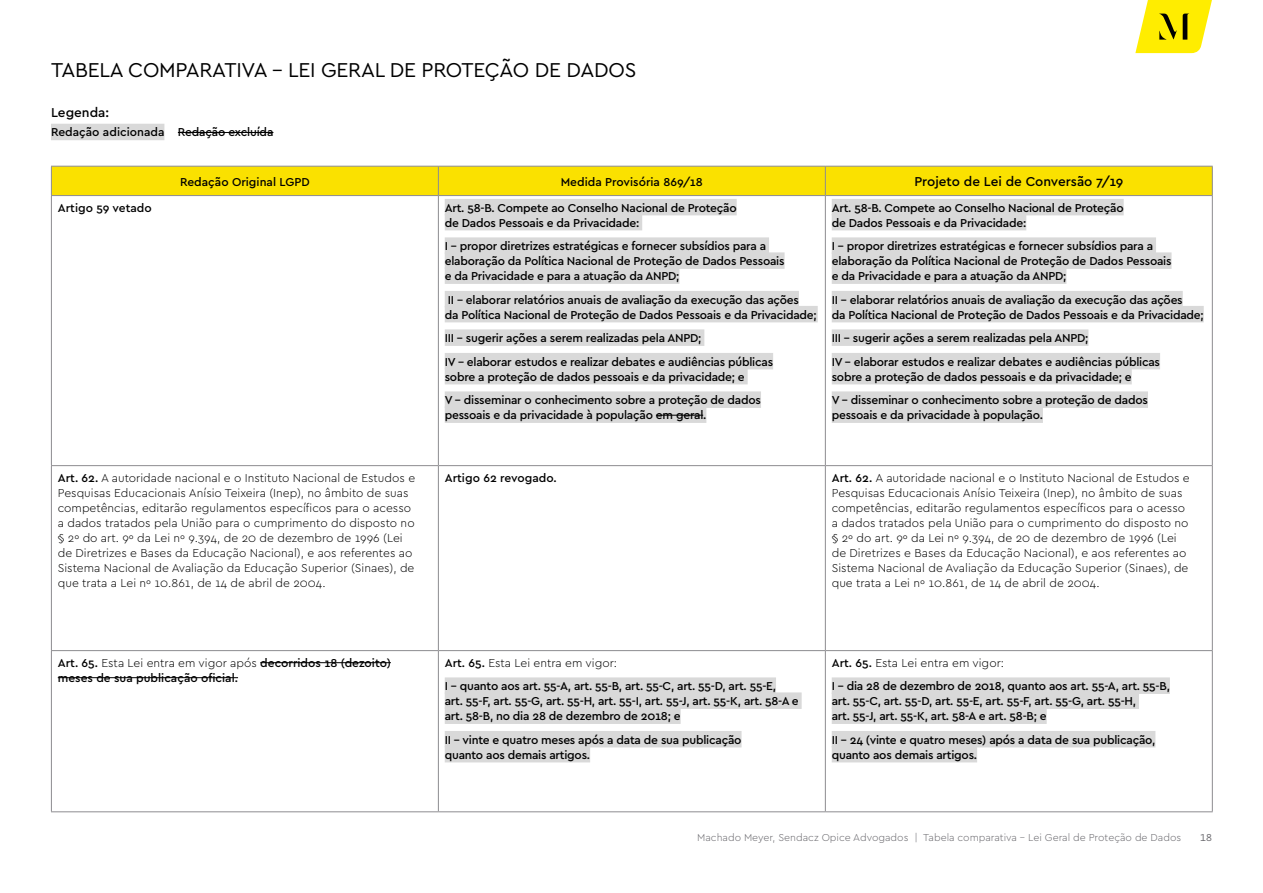
<style>
.page{position:relative;width:1263px;height:893px;background:#fff}
.page>*{position:absolute;margin:0;border:0;box-sizing:border-box;transform-origin:0 0}
.t1{font:21px "Cera";letter-spacing:-.01em;color:#000}
.t2{font:500 13.5px "Cera";color:#000}
.t3{font:500 12px/15px "Cera";letter-spacing:-.02em;color:#000}
.t4{font:300 12px/15px "Cera";color:#000}
.t5{font:500 12px/15px "Cera";color:#000}
.t6{font:300 10.5px "Cera";color:#68676c}
.t7{font:10.5px "Cera";color:#68676c}
.s1{font-weight:500}
.s2{font-weight:300}
</style>
<div class="page">
<div style="left:51px;top:124px;width:113px;height:16px;background:#d9d9d9"></div>
<hr style="left:178px;top:132px;width:95px;height:1px;background:#000">
<hr style="left:438px;top:196px;width:1px;height:269px;background:#8d8c90">
<hr style="left:825px;top:196px;width:1px;height:269px;background:#8d8c90">
<hr style="left:51px;top:465px;width:387px;height:1px;background:#8d8c90">
<hr style="left:438px;top:465px;width:387px;height:1px;background:#8d8c90">
<hr style="left:438px;top:466px;width:1px;height:184px;background:#8d8c90">
<hr style="left:825px;top:465px;width:388px;height:1px;background:#8d8c90">
<hr style="left:825px;top:466px;width:1px;height:184px;background:#8d8c90">
<hr style="left:51px;top:650px;width:387px;height:1px;background:#8d8c90">
<hr style="left:438px;top:650px;width:387px;height:1px;background:#8d8c90">
<hr style="left:438px;top:651px;width:1px;height:160px;background:#8d8c90">
<hr style="left:825px;top:650px;width:388px;height:1px;background:#8d8c90">
<hr style="left:825px;top:651px;width:1px;height:160px;background:#8d8c90">
<hr style="left:51px;top:196px;width:1px;height:269px;background:#8d8c90">
<hr style="left:1212px;top:196px;width:1px;height:269px;background:#8d8c90">
<hr style="left:51px;top:466px;width:1px;height:184px;background:#8d8c90">
<hr style="left:1212px;top:466px;width:1px;height:184px;background:#8d8c90">
<hr style="left:51px;top:651px;width:1px;height:160px;background:#8d8c90">
<hr style="left:1212px;top:651px;width:1px;height:160px;background:#8d8c90">
<hr style="left:51px;top:811px;width:387px;height:1px;background:#8d8c90">
<hr style="left:438px;top:811px;width:387px;height:1px;background:#8d8c90">
<hr style="left:825px;top:811px;width:388px;height:1px;background:#8d8c90">
<div style="left:51px;top:166px;width:1162px;height:29px;background:#fae100"></div>
<hr style="left:51px;top:195px;width:387px;height:1px;background:#8d8c90">
<hr style="left:438px;top:195px;width:387px;height:1px;background:#8d8c90">
<hr style="left:825px;top:195px;width:388px;height:1px;background:#8d8c90">
<div style="left:445px;top:199px;width:292px;height:16px;background:#d9d9d9"></div>
<div style="left:445px;top:214px;width:197px;height:16px;background:#d9d9d9"></div>
<div style="left:445px;top:237px;width:324px;height:17px;background:#d9d9d9"></div>
<div style="left:445px;top:252px;width:339px;height:17px;background:#d9d9d9"></div>
<div style="left:445px;top:267px;width:234px;height:17px;background:#d9d9d9"></div>
<div style="left:445px;top:291px;width:354px;height:16px;background:#d9d9d9"></div>
<div style="left:445px;top:306px;width:373px;height:16px;background:#d9d9d9"></div>
<div style="left:445px;top:329px;width:259px;height:17px;background:#d9d9d9"></div>
<div style="left:445px;top:353px;width:328px;height:16px;background:#d9d9d9"></div>
<div style="left:445px;top:368px;width:303px;height:16px;background:#d9d9d9"></div>
<div style="left:445px;top:391px;width:316px;height:17px;background:#d9d9d9"></div>
<div style="left:445px;top:406px;width:261px;height:17px;background:#d9d9d9"></div>
<hr style="left:656px;top:415px;width:47px;height:1px;background:#000">
<div style="left:832px;top:199px;width:292px;height:16px;background:#d9d9d9"></div>
<div style="left:832px;top:214px;width:194px;height:16px;background:#d9d9d9"></div>
<div style="left:832px;top:237px;width:324px;height:17px;background:#d9d9d9"></div>
<div style="left:832px;top:252px;width:339px;height:17px;background:#d9d9d9"></div>
<div style="left:832px;top:267px;width:234px;height:17px;background:#d9d9d9"></div>
<div style="left:832px;top:291px;width:351px;height:16px;background:#d9d9d9"></div>
<div style="left:832px;top:306px;width:372px;height:16px;background:#d9d9d9"></div>
<div style="left:832px;top:329px;width:256px;height:17px;background:#d9d9d9"></div>
<div style="left:832px;top:353px;width:328px;height:16px;background:#d9d9d9"></div>
<div style="left:832px;top:368px;width:300px;height:16px;background:#d9d9d9"></div>
<div style="left:832px;top:391px;width:316px;height:17px;background:#d9d9d9"></div>
<div style="left:832px;top:406px;width:211px;height:17px;background:#d9d9d9"></div>
<hr style="left:260px;top:662px;width:131px;height:1px;background:#000">
<hr style="left:58px;top:677px;width:180px;height:1px;background:#000">
<div style="left:445px;top:677px;width:331px;height:17px;background:#d9d9d9"></div>
<div style="left:445px;top:692px;width:357px;height:17px;background:#d9d9d9"></div>
<div style="left:445px;top:707px;width:236px;height:17px;background:#d9d9d9"></div>
<div style="left:445px;top:731px;width:296px;height:16px;background:#d9d9d9"></div>
<div style="left:445px;top:746px;width:145px;height:16px;background:#d9d9d9"></div>
<div style="left:832px;top:677px;width:338px;height:17px;background:#d9d9d9"></div>
<div style="left:832px;top:692px;width:307px;height:17px;background:#d9d9d9"></div>
<div style="left:832px;top:707px;width:215px;height:17px;background:#d9d9d9"></div>
<div style="left:832px;top:731px;width:323px;height:16px;background:#d9d9d9"></div>
<div style="left:832px;top:746px;width:145px;height:16px;background:#d9d9d9"></div>
<svg style="left:1135px;top:0;width:77px;height:53px"></svg>
<h1 class="t1" style="left:51px;top:55px;width:587px">TABELA COMPARATIVA – LEI GERAL DE PROTEÇÃO DE DADOS</h1>
<p class="t2" style="left:51px;top:104px;width:60px">Legenda:</p>
<p class="t3" style="left:51px;top:124px;width:224px">Redação adicionada Redação excluída</p>
<p class="t5" style="left:180px;top:174px;width:131px">Redação Original LGPD</p>
<p class="t5" style="left:561px;top:174px;width:144px">Medida Provisória 869/18</p>
<p class="t2" style="left:914px;top:173px;width:210px">Projeto de Lei de Conversão 7/19</p>
<p class="t5" style="left:58px;top:200px;width:95px">Artigo 59 vetado</p>
<p class="t3" style="left:445px;top:200px;width:293px">Art. 58-B. Compete ao Conselho Nacional de Proteção de Dados Pessoais e da Privacidade:</p>
<p class="t3" style="left:445px;top:238px;width:341px">I - propor diretrizes estratégicas e fornecer subsídios para a elaboração da Política Nacional de Proteção de Dados Pessoais e da Privacidade e para a atuação da ANPD;</p>
<p class="t3" style="left:445px;top:292px;width:373px">II - elaborar relatórios anuais de avaliação da execução das ações<br>da Política Nacional de Proteção de Dados Pessoais e da Privacidade;</p>
<p class="t3" style="left:445px;top:326px;width:330px;line-height:23.5px">III - sugerir ações a serem realizadas pela ANPD;<br>IV - elaborar estudos e realizar debates e audiências públicas</p>
<p class="t3" style="left:445px;top:364px;width:318px;line-height:23.5px">sobre a proteção de dados pessoais e da privacidade; e<br>V - disseminar o conhecimento sobre a proteção de dados</p>
<p class="t3" style="left:445px;top:407px;width:263px">pessoais e da privacidade à população em geral.</p>
<p class="t3" style="left:832px;top:200px;width:293px">Art. 58-B. Compete ao Conselho Nacional de Proteção de Dados Pessoais e da Privacidade:</p>
<p class="t3" style="left:832px;top:238px;width:341px">I - propor diretrizes estratégicas e fornecer subsídios para a elaboração da Política Nacional de Proteção de Dados Pessoais e da Privacidade e para a atuação da ANPD;</p>
<p class="t3" style="left:832px;top:292px;width:373px">II - elaborar relatórios anuais de avaliação da execução das ações<br>da Política Nacional de Proteção de Dados Pessoais e da Privacidade;</p>
<p class="t3" style="left:832px;top:326px;width:330px;line-height:23.5px">III - sugerir ações a serem realizadas pela ANPD;<br>IV - elaborar estudos e realizar debates e audiências públicas</p>
<p class="t3" style="left:832px;top:364px;width:318px;line-height:23.5px">sobre a proteção de dados pessoais e da privacidade; e<br>V - disseminar o conhecimento sobre a proteção de dados</p>
<p class="t3" style="left:832px;top:407px;width:213px">pessoais e da privacidade à população.</p>
<p class="t4" style="left:58px;top:470px;width:359px"><span class="s1">Art. 62.</span> A autoridade nacional e o Instituto Nacional de Estudos e Pesquisas Educacionais Anísio Teixeira (Inep), no âmbito de suas competências, editarão regulamentos específicos para o acesso a dados tratados pela União para o cumprimento do disposto no § 2º do art. 9º da Lei nº 9.394, de 20 de dezembro de 1996 (Lei de Diretrizes e Bases da Educação Nacional), e aos referentes ao Sistema Nacional de Avaliação da Educação Superior (Sinaes), de que trata a Lei nº 10.861, de 14 de abril de 2004.</p>
<p class="t5" style="left:445px;top:470px;width:114px">Artigo 62 revogado.</p>
<p class="t4" style="left:832px;top:470px;width:360px"><span class="s1">Art. 62.</span> A autoridade nacional e o Instituto Nacional de Estudos e Pesquisas Educacionais Anísio Teixeira (Inep), no âmbito de suas competências, editarão regulamentos específicos para o acesso a dados tratados pela União para o cumprimento do disposto no § 2º do art. 9º da Lei nº 9.394, de 20 de dezembro de 1996 (Lei de Diretrizes e Bases da Educação Nacional), e aos referentes ao Sistema Nacional de Avaliação da Educação Superior (Sinaes), de que trata a Lei nº 10.861, de 14 de abril de 2004.</p>
<p class="t5" style="left:58px;top:655px;width:335px">Art. 65. <span class="s2">Esta Lei entra em vigor após</span> decorridos 18 (dezoito) meses de sua publicação oficial.</p>
<p class="t3" style="left:445px;top:650px;width:333px;line-height:23.5px">Art. 65. <span class="s2">Esta Lei entra em vigor:<br></span>I - quanto aos art. 55-A, art. 55-B, art. 55-C, art. 55-D, art. 55-E,</p>
<p class="t3" style="left:445px;top:693px;width:355px">art. 55-F, art. 55-G, art. 55-H, art. 55-I, art. 55-J, art. 55-K, art. 58-A e art. 58-B, no dia 28 de dezembro de 2018; e</p>
<p class="t3" style="left:445px;top:732px;width:298px">II - vinte e quatro meses após a data de sua publicação quanto aos demais artigos.</p>
<p class="t3" style="left:832px;top:650px;width:340px;line-height:23.5px">Art. 65. <span class="s2">Esta Lei entra em vigor:<br></span>I – dia 28 de dezembro de 2018, quanto aos art. 55-A, art. 55-B,</p>
<p class="t3" style="left:832px;top:693px;width:306px">art. 55-C, art. 55-D, art. 55-E, art. 55-F, art. 55-G, art. 55-H, art. 55-J, art. 55-K, art. 58-A e art. 58-B; e</p>
<p class="t3" style="left:832px;top:732px;width:325px">II - 24 (vinte e quatro meses) após a data de sua publicação, quanto aos demais artigos.</p>
<p class="t6" style="left:697px;top:831px;width:485px">Machado Meyer, Sendacz Opice Advogados | Tabela comparativa - Lei Geral de Proteção de Dados</p>
<p class="t7" style="left:1200px;top:831px;width:13px">18</p>
</div>
